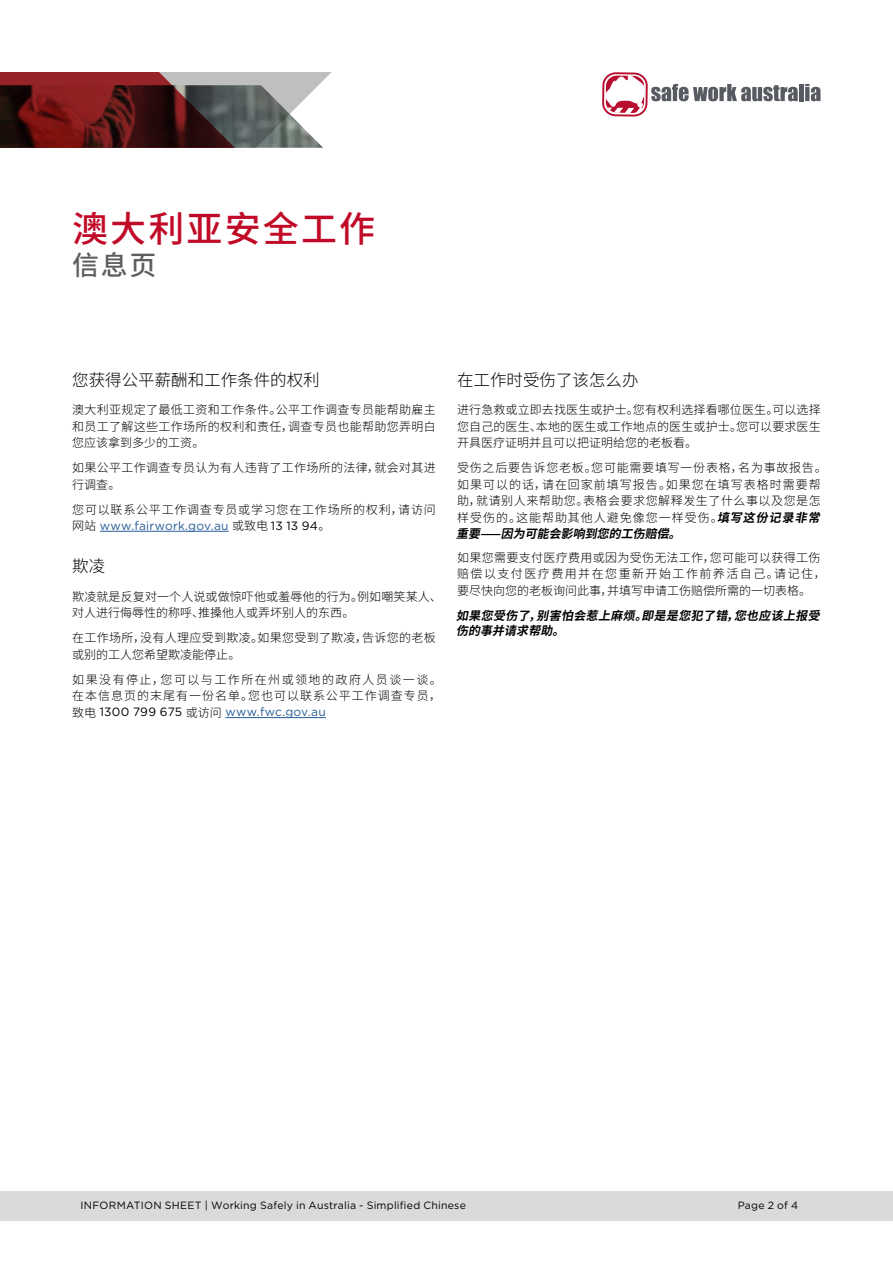
<style>
.page{position:relative;width:893px;height:1263px;background:#fff}
.page>*{position:absolute;margin:0;border:0;box-sizing:border-box;transform-origin:0 0}
.t1{font:500 36px "Source Han Sans SC";letter-spacing:.06em;color:#c10a27}
.t2{font:500 27px "Source Han Sans SC";color:#5f5e5e}
.t3{font:300 16.5px "Source Han Sans SC";color:#000}
.t4{font:300 12px/16.5px "Source Han Sans SC";letter-spacing:.025em;color:#000}
.t5{font:300 12px/16.5px "Source Han Sans SC";letter-spacing:.06em;color:#000}
.t6{font:300 12px/16.2px "Source Han Sans SC";letter-spacing:.065em;color:#000}
.t7{font:italic 700 12px/15px "Source Han Sans SC";color:#000}
.t8{font:10.5px "Gotham";letter-spacing:.02em;color:#000}
.s1{font-family:"Gotham";font-weight:400;color:#275b9b}
.s2{font-family:"Gotham";font-weight:400}
.s3{font-weight:700;font-style:italic}
</style>
<div class="page">
<svg style="left:0;top:72px;width:332px;height:13px;background:#ab7274"></svg>
<img style="left:0;top:85px;width:323px;height:63px">
<div style="left:602px;top:72px;width:46px;height:45px;border:2px solid #b80d2f;border-radius:13px"></div>
<svg style="left:651px;top:84px;width:147px;height:17px"></svg>
<div style="left:799px;top:84px;width:5px;height:17px;background:#575a60"></div>
<svg style="left:805px;top:84px;width:15px;height:17px"></svg>
<svg style="left:605px;top:75px;width:40px;height:38px"></svg>
<div style="left:1px;top:1191px;width:892px;height:29px;background:#dadada"></div>
<hr style="left:100px;top:531px;width:129px;height:1px;background:#275b9b">
<hr style="left:225px;top:717px;width:101px;height:1px;background:#275b9b">
<h1 class="t1" style="left:72px;top:209px;width:305px">澳大利亚安全工作</h1>
<h2 class="t2" style="left:72px;top:250px;width:86px">信息页</h2>
<h3 class="t3" style="left:72px;top:370px;width:249px">您获得公平薪酬和工作条件的权利</h3>
<p class="t4" style="left:72px;top:402px;width:365px;text-align:justify">澳大利亚规定了最低工资和工作条件。公平工作调查专员能帮助雇主和员工了解这些工作场所的权利和责任，调查专员也能帮助您弄明白您应该拿到多少的工资。</p>
<p class="t4" style="left:72px;top:460px;width:365px">如果公平工作调查专员认为有人违背了工作场所的法律，就会对其进行调查。</p>
<p class="t6" style="left:72px;top:502px;width:365px">您可以联系公平工作调查专员或学习您在工作场所的权利，请访问网站 <span class="s1">www.fairwork.gov.au</span> 或致电 <span class="s2">13 13 94</span>。</p>
<h3 class="t3" style="left:72px;top:557px;width:34px">欺凌</h3>
<p class="t4" style="left:72px;top:588px;width:371px">欺凌就是反复对一个人说或做惊吓他或羞辱他的行为。例如嘲笑某人、对人进行侮辱性的称呼、推搡他人或弄坏别人的东西。</p>
<p class="t4" style="left:72px;top:630px;width:365px">在工作场所，没有人理应受到欺凌。如果您受到了欺凌，告诉您的老板或别的工人您希望欺凌能停止。</p>
<p class="t4" style="left:72px;top:671px;width:371px;text-align:justify">如果没有停止，您可以与工作所在州或领地的政府人员谈一谈。在本信息页的末尾有一份名单。您也可以联系公平工作调查专员，致电 <span class="s2">1300 799 675</span> 或访问 <span class="s1">www.fwc.gov.au</span></p>
<h3 class="t3" style="left:457px;top:370px;width:183px">在工作时受伤了该怎么办</h3>
<p class="t4" style="left:457px;top:402px;width:365px;text-align:justify">进行急救或立即去找医生或护士。您有权利选择看哪位医生。可以选择您自己的医生、本地的医生或工作地点的医生或护士。您可以要求医生开具医疗证明并且可以把证明给您的老板看。</p>
<p class="t5" style="left:456px;top:460px;width:372px">受伤之后要告诉您老板。您可能需要填写一份表格，名为事故报告。如果可以的话，请在回家前填写报告。如果您在填写表格时需要帮助，就请别人来帮助您。表格会要求您解释发生了什么事以及您是怎样受伤的。这能帮助其他人避免像您一样受伤。<span class="s3">填写这份记录非常重要——因为可能会影响到您的工伤赔偿。</span></p>
<p class="t4" style="left:457px;top:549px;width:370px">如果您需要支付医疗费用或因为受伤无法工作，您可能可以获得工伤赔偿以支付医疗费用并在您重新开始工作前养活自己。请记住，要尽快向您的老板询问此事，并填写申请工伤赔偿所需的一切表格。</p>
<p class="t7" style="left:456px;top:608px;width:371px">如果您受伤了，别害怕会惹上麻烦。即是是您犯了错，您也应该上报受伤的事并请求帮助。</p>
<p class="t8" style="left:81px;top:1199px;width:387px">INFORMATION SHEET | Working Safely in Australia - Simplified Chinese</p>
<p class="t8" style="left:738px;top:1199px;width:62px">Page 2 of 4</p>
</div>
